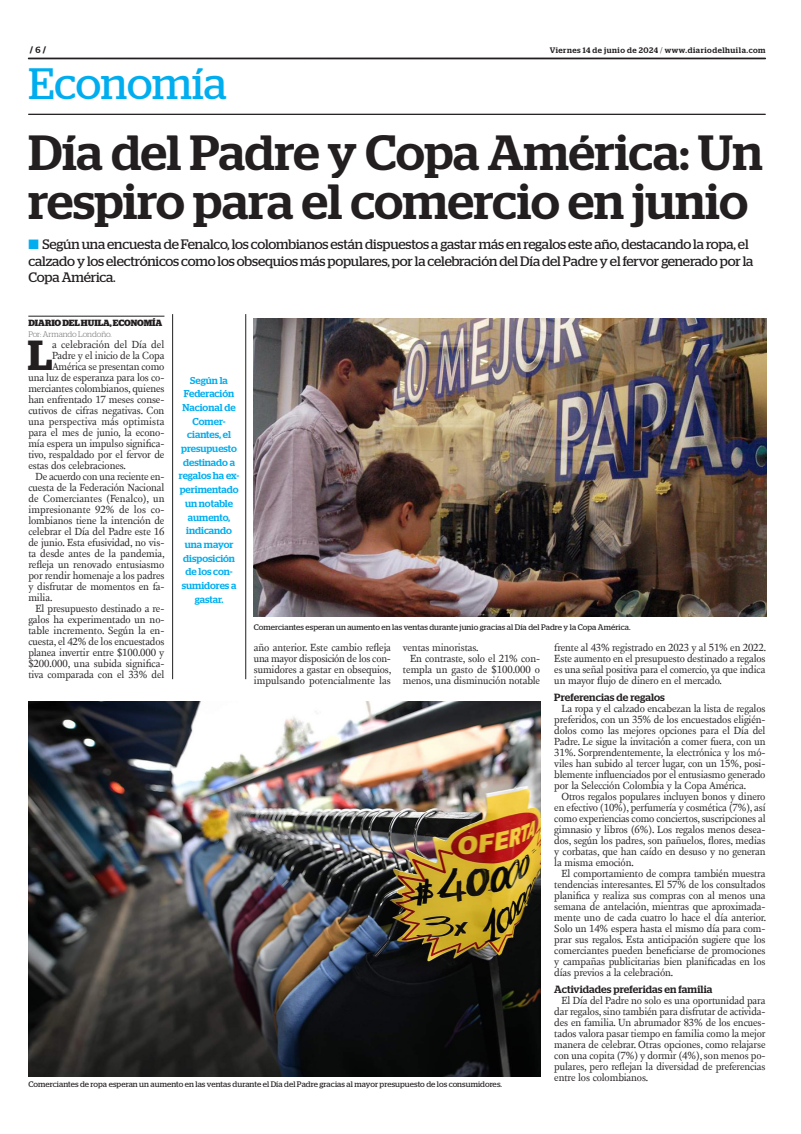
<style>
.page{position:relative;width:801px;height:1134px;background:#fff}
.page>*{position:absolute;margin:0;border:0;box-sizing:border-box;transform-origin:0 0}
.TITULO{font:500 49.4px/49.4px "Stag";letter-spacing:-.005em;color:#231f20}
.t1{font:43.9px "Stag";letter-spacing:-.005em;color:#00aeef}
.TEXTO_UNO{font:600 42px "Stag";color:#231f20}
.SUMARIO{font:13.7px/16.5px "Stag";letter-spacing:-.015em;color:#231f20}
.TEXTO{font:10.6px/11px "New Fournier BP";letter-spacing:-.01em;color:#231f20;text-align:justify}
.TEXTO_UNO-2{font:10.6px "New Fournier BP";letter-spacing:-.01em;color:#231f20}
.INTERTITULO{font:500 10.5px "Stag";letter-spacing:.01em;color:#231f20}
.DESTACADO_AZUL{font:500 10px/13.7px "Stag";letter-spacing:-.005em;color:#00aeef;text-align:center}
.CREDITO_1{font:700 9px "Stag";color:#231f20}
.PIE_DE_FOTO{font:8px "Stag";letter-spacing:.01em;color:#231f20}
.t2{font:500 8px "Stag";letter-spacing:.06em;color:#231f20}
.CREDITO_2{font:300 8px "Stag";letter-spacing:-.005em;color:#6c6d70}
.s1{font-weight:500}
.s2{font-weight:300}
.s3{color:#00aeef}
</style>
<div class="page">
<svg style="left:28px;top:58px;width:737px;height:1px"></svg>
<hr style="left:28px;top:114px;width:737px;height:1px;background:#231f20">
<img style="left:253px;top:319px;width:513px;height:297px">
<img style="left:28px;top:701px;width:512px;height:375px">
<hr style="left:28px;top:316px;width:136px;height:1px;background:#231f20">
<hr style="left:172px;top:314px;width:1px;height:365px;background:#231f20">
<hr style="left:245px;top:314px;width:1px;height:365px;background:#231f20">
<p class="CREDITO_1" style="left:30px;top:45px;width:18px">/ <span class="s1">6</span> /</p>
<p class="t2" style="left:550px;top:45px;width:217px">Viernes 14 de junio de 2024 <span class="s2">/</span> www.diariodelhuila.com</p>
<p class="t1" style="left:28px;top:58px;width:200px">Economía</p>
<p class="TITULO" style="left:28px;top:127px;width:736px">Día del Padre y Copa América: Un respiro para el comercio en junio</p>
<p class="SUMARIO" style="left:28px;top:236px;width:726px"><span class="s3">■</span> Según una encuesta de Fenalco, los colombianos están dispuestos a gastar más en regalos este año, destacando la ropa, el calzado y los electrónicos como los obsequios más populares, por la celebración del Día del Padre y el fervor generado por la<br>Copa América.</p>
<p class="CREDITO_1" style="left:28px;top:318px;width:135px">DIARIO DEL HUILA, ECONOMÍA</p>
<p class="CREDITO_2" style="left:28px;top:330px;width:85px">Por: Armando Londoño.</p>
<p class="TEXTO_UNO" style="left:28px;top:331px;width:26px">L</p>
<p class="TEXTO_UNO-2" style="left:52px;top:338px;width:114px">a celebración del Día del</p>
<p class="TEXTO_UNO-2" style="left:52px;top:349px;width:114px">Padre y el inicio de la Copa</p>
<p class="TEXTO_UNO-2" style="left:52px;top:360px;width:114px">América se presentan como</p>
<p class="TEXTO_UNO-2" style="left:28px;top:371px;width:138px">una luz de esperanza para los co-</p>
<p class="TEXTO_UNO-2" style="left:28px;top:382px;width:138px">merciantes colombianos, quienes</p>
<p class="TEXTO_UNO-2" style="left:28px;top:393px;width:138px">han enfrentado 17 meses conse-</p>
<p class="TEXTO_UNO-2" style="left:28px;top:404px;width:138px">cutivos de cifras negativas. Con</p>
<p class="TEXTO_UNO-2" style="left:28px;top:415px;width:138px">una perspectiva más optimista</p>
<p class="TEXTO_UNO-2" style="left:28px;top:426px;width:138px">para el mes de junio, la econo-</p>
<p class="TEXTO_UNO-2" style="left:28px;top:437px;width:138px">mía espera un impulso significa-</p>
<p class="TEXTO_UNO-2" style="left:28px;top:448px;width:138px">tivo, respaldado por el fervor de</p>
<p class="TEXTO_UNO-2" style="left:28px;top:459px;width:99px">estas dos celebraciones.</p>
<p class="TEXTO" style="left:28px;top:471px;width:138px;text-indent:7px">De acuerdo con una reciente en&shy;cuesta de la Federación Nacional de Comerciantes (Fenalco), un impresionante 92% de los co&shy;lombianos tiene la intención de celebrar el Día del Padre este 16 de junio. Esta efusividad, no vis&shy;ta desde antes de la pandemia, refleja un renovado entusiasmo por rendir homenaje a los padres y disfrutar de momentos en fa&shy;milia.</p>
<p class="TEXTO" style="left:28px;top:603px;width:138px;text-indent:7px">El presupuesto destinado a re&shy;galos ha experimentado un no&shy;table incremento. Según la en&shy;cuesta, el 42% de los encuestados planea invertir entre $100.000 y $200.000, una subida significa&shy;tiva comparada con el 33% del</p>
<p class="DESTACADO_AZUL" style="left:179px;top:373px;width:62px">Según la<br>Federación<br>Nacional de<br>Comer&shy;ciantes, el presupuesto destinado a regalos ha ex&shy;perimentado un notable aumento, indicando una mayor disposición de los con&shy;sumidores a gastar.</p>
<p class="PIE_DE_FOTO" style="left:254px;top:622px;width:378px">Comerciantes esperan un aumento en las ventas durante junio gracias al Día del Padre y la Copa América.</p>
<p class="TEXTO" style="left:254px;top:642px;width:139px">año anterior. Este cambio refleja una mayor disposición de los con&shy;sumidores a gastar en obsequios, impulsando potencialmente las</p>
<p class="TEXTO" style="left:403px;top:642px;width:77px">ventas minoristas.</p>
<p class="TEXTO" style="left:403px;top:653px;width:139px;text-indent:7px">En contraste, solo el 21% con&shy;templa un gasto de $100.000 o menos, una disminución notable</p>
<p class="TEXTO" style="left:554px;top:642px;width:213px">frente al 43% registrado en 2023 y al 51% en 2022.<br>Este aumento en el presupuesto destinado a regalos es una señal positiva para el comercio, ya que indica un mayor flujo de dinero en el mercado.</p>
<p class="INTERTITULO" style="left:554px;top:691px;width:112px">Preferencias de regalos</p>
<p class="TEXTO" style="left:554px;top:703px;width:213px;text-indent:7px">La ropa y el calzado encabezan la lista de regalos preferidos, con un 35% de los encuestados eligién&shy;dolos como las mejores opciones para el Día del Padre. Le sigue la invitación a comer fuera, con un 31%. Sorprendentemente, la electrónica y los mó&shy;viles han subido al tercer lugar, con un 15%, posi&shy;blemente influenciados por el entusiasmo generado por la Selección Colombia y la Copa América.</p>
<p class="TEXTO" style="left:554px;top:791px;width:213px;text-indent:7px">Otros regalos populares incluyen bonos y dinero en efectivo (10%), perfumería y cosmética (7%), así como experiencias como conciertos, suscripciones al gimnasio y libros (6%). Los regalos menos desea&shy;dos, según los padres, son pañuelos, flores, medias y corbatas, que han caído en desuso y no generan la misma emoción.</p>
<p class="TEXTO" style="left:554px;top:868px;width:213px;text-indent:7px">El comportamiento de compra también muestra tendencias interesantes. El 57% de los consultados planifica y realiza sus compras con al menos una semana de antelación, mientras que aproximada&shy;mente uno de cada cuatro lo hace el día anterior.<br>Solo un 14% espera hasta el mismo día para com&shy;prar sus regalos. Esta anticipación sugiere que los comerciantes pueden beneficiarse de promociones y campañas publicitarias bien planificadas en los días previos a la celebración.</p>
<p class="INTERTITULO" style="left:554px;top:983px;width:160px">Actividades preferidas en familia</p>
<p class="TEXTO" style="left:554px;top:994px;width:213px;text-indent:7px">El Día del Padre no solo es una oportunidad para dar regalos, sino también para disfrutar de activida&shy;des en familia. Un abrumador 83% de los encues&shy;tados valora pasar tiempo en familia como la mejor manera de celebrar. Otras opciones, como relajarse con una copita (7%) y dormir (4%), son menos po&shy;pulares, pero reflejan la diversidad de preferencias entre los colombianos.</p>
<p class="PIE_DE_FOTO" style="left:28px;top:1079px;width:475px">Comerciantes de ropa esperan un aumento en las ventas durante el Día del Padre gracias al mayor presupuesto de los consumidores.</p>
</div>
